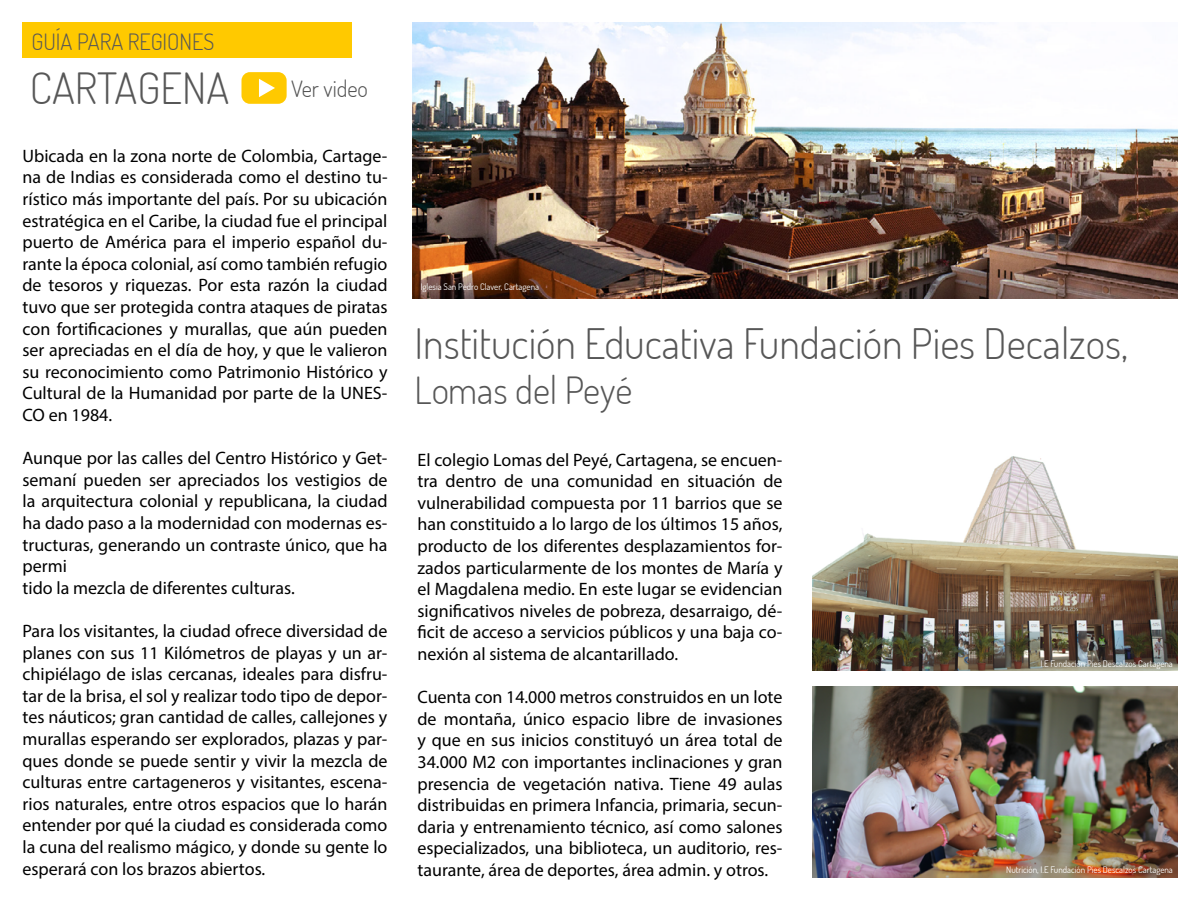
<style>
.page{position:relative;width:1200px;height:900px;background:#fff}
.page>*{position:absolute;margin:0;border:0;box-sizing:border-box;transform-origin:0 0}
.t1{font:300 43.05px "Dosis";color:#575757}
.t2{font:300 42px "Dosis";color:#575757}
.t3{font:300 37.5px "Dosis";color:#575757}
.t4{font:300 22.5px "Dosis";color:#575757}
.t5{font:300 22.5px "Dosis";color:#525252}
.t6{font:18px/21.6px "Myriad Pro";color:#000;text-align:justify}
.t7{font:9px "Dosis";color:#fff}
</style>
<div class="page">
<img style="left:412px;top:22px;width:765px;height:276px">
<div style="left:242px;top:72px;width:45px;height:32px;background:#ffc900;border-radius:8px"></div>
<svg style="left:259px;top:79px;width:16px;height:18px"></svg>
<div style="left:22px;top:22px;width:330px;height:36px;background:#ffc900"></div>
<img style="left:813px;top:456px;width:365px;height:214px">
<img style="left:813px;top:686px;width:365px;height:192px">
<p class="t4" style="left:31px;top:26px;width:184px">GUÍA PARA REGIONES</p>
<h1 class="t1" style="left:30px;top:60px;width:201px">CARTAGENA</h1>
<p class="t5" style="left:291px;top:74px;width:78px">Ver video</p>
<p class="t6" style="left:22px;top:145px;width:367px">Ubicada en la zona norte de Colombia, Cartage&shy;na de Indias es considerada como el destino tu&shy;rístico más importante del país. Por su ubicación estratégica en el Caribe, la ciudad fue el principal puerto de América para el imperio español du&shy;rante la época colonial, así como también refugio de tesoros y riquezas. Por esta razón la ciudad tuvo que ser protegida contra ataques de piratas con fortificaciones y murallas, que aún pueden ser apreciadas en el día de hoy, y que le valieron su reconocimiento como Patrimonio Histórico y Cultural de la Humanidad por parte de la UNES-CO en 1984.</p>
<p class="t6" style="left:22px;top:447px;width:367px;text-align:left">Aunque por las calles del Centro Histórico y Get&shy;semaní pueden ser apreciados los vestigios de la arquitectura colonial y republicana, la ciudad ha dado paso a la modernidad con modernas es&shy;tructuras, generando un contraste único, que ha permi<br>tido la mezcla de diferentes culturas.</p>
<p class="t6" style="left:22px;top:620px;width:367px">Para los visitantes, la ciudad ofrece diversidad de planes con sus 11 Kilómetros de playas y un ar&shy;chipiélago de islas cercanas, ideales para disfru&shy;tar de la brisa, el sol y realizar todo tipo de depor&shy;tes náuticos; gran cantidad de calles, callejones y murallas esperando ser explorados, plazas y par&shy;ques donde se puede sentir y vivir la mezcla de culturas entre cartageneros y visitantes, escena&shy;rios naturales, entre otros espacios que lo harán entender por qué la ciudad es considerada como la cuna del realismo mágico, y donde su gente lo esperará con los brazos abiertos.</p>
<p class="t7" style="left:421px;top:281px;width:120px">Iglesia San Pedro Claver, Cartagena</p>
<h2 class="t2" style="left:415px;top:316px;width:715px">Institución Educativa Fundación Pies Decalzos,</h2>
<h3 class="t3" style="left:415px;top:366px;width:219px">Lomas del Peyé</h3>
<p class="t6" style="left:417px;top:449px;width:367px">El colegio Lomas del Peyé, Cartagena, se encuen&shy;tra dentro de una comunidad en situación de vulnerabilidad compuesta por 11 barrios que se han constituido a lo largo de los últimos 15 años, producto de los diferentes desplazamientos for&shy;zados particularmente de los montes de María y el Magdalena medio. En este lugar se evidencian significativos niveles de pobreza, desarraigo, dé&shy;ficit de acceso a servicios públicos y una baja co&shy;nexión al sistema de alcantarillado.</p>
<p class="t6" style="left:417px;top:686px;width:367px">Cuenta con 14.000 metros construidos en un lote de montaña, único espacio libre de invasiones y que en sus inicios constituyó un área total de 34.000 M2 con importantes inclinaciones y gran presencia de vegetación nativa. Tiene 49 aulas distribuidas en primera Infancia, primaria, secun&shy;daria y entrenamiento técnico, así como salones especializados, una biblioteca, un auditorio, res&shy;taurante, área de deportes, área admin. y otros.</p>
<p class="t7" style="left:1041px;top:658px;width:134px">I.E Fundación Pies Descalzos Cartagena</p>
<p class="t7" style="left:1006px;top:864px;width:168px">Nutrición, I.E Fundación Pies Descalzos Cartagena</p>
</div>
